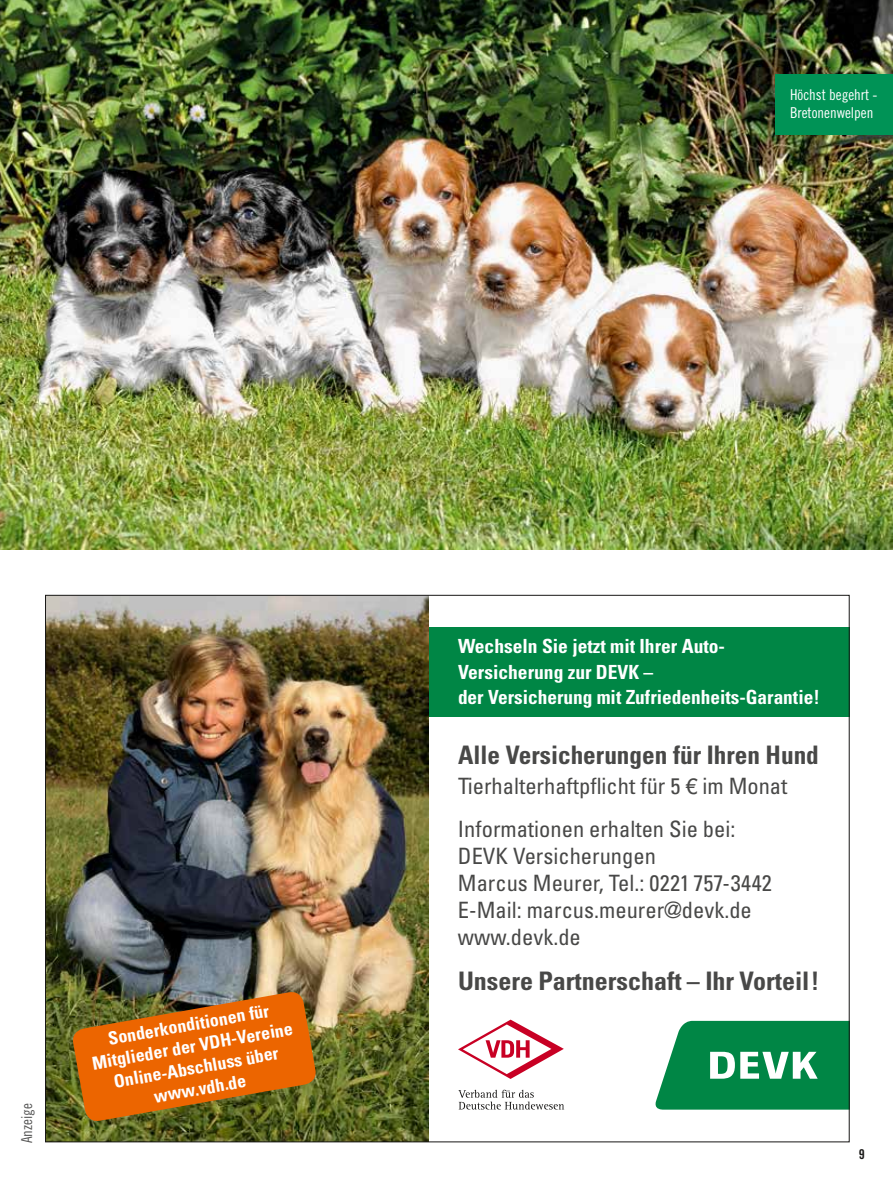
<style>
.page{position:relative;width:893px;height:1191px;background:#fff}
.page>*{position:absolute;margin:0;border:0;box-sizing:border-box;transform-origin:0 0}
.t1{font:700 condensed 25.5px "Univers";color:#484847}
.t2{font:condensed 22.5px/27px "Univers";color:#484847}
.t3{font:700 condensed 19.5px/25.5px "Univers";color:#fff}
.t4{font:700 condensed 18px/21.6px "Univers";color:#fff;text-align:center}
.t5{font:15px/18px "Trade Gothic LT Std Cn 18";color:#fff}
.t6{font:15px "Trade Gothic LT Std Cn 18";color:#565655}
.t7{font:13.5px "Trade Gothic LT Std Bd Cn 20";color:#181716}
.s1{font-family:"Linotype Euro Font Gto P";font-stretch:normal;font-size:21.75px}
</style>
<div class="page">
<img style="left:0;top:0;width:893px;height:549px">
<div style="left:416px;top:627px;width:433px;height:89px;background:#008645"></div>
<img style="left:47px;top:597px;width:381px;height:543px">
<img style="left:71px;top:990px;width:247px;height:132px">
<svg style="left:655px;top:1020px;width:193px;height:89px;background:#2c9a65"></svg>
<svg style="left:458px;top:1019px;width:106px;height:60px"></svg>
<svg style="left:458px;top:1089px;width:106px;height:20px"></svg>
<div style="left:775px;top:74px;width:118px;height:61px;background:#009356"></div>
<p class="t5" style="left:790px;top:86px;width:89px">Höchst begehrt -<br>Bretonenwelpen</p>
<p class="t6" style="left:18px;top:1143px;width:41px;rotate:-90deg">Anzeige</p>
<p class="t4" style="left:87px;top:1031px;width:205px;rotate:-10deg">Sonderkonditionen für<br>Mitglieder der VDH-Vereine<br>Online-Abschluss über www.vdh.de</p>
<p class="t3" style="left:458px;top:633px;width:363px">Wechseln Sie jetzt mit Ihrer Auto-<br>Versicherung zur DEVK –<br>der Versicherung mit Zufriedenheits-Garantie!</p>
<p class="t1" style="left:458px;top:739px;width:362px">Alle Versicherungen für Ihren Hund</p>
<p class="t2" style="left:458px;top:765px;width:331px;line-height:42.2px">Tierhalterhaftpflicht für 5 <span class="s1">e</span> im Monat<br>Informationen erhalten Sie bei:</p>
<p class="t2" style="left:458px;top:841px;width:315px">DEVK Versicherungen<br>Marcus Meurer, Tel.: 0221 757-3442<br>E-Mail: marcus.meurer@devk.de www.devk.de</p>
<p class="t1" style="left:458px;top:965px;width:363px">Unsere Partnerschaft – Ihr Vorteil!</p>
<p class="t7" style="left:859px;top:1146px;width:7px">9</p>
</div>
